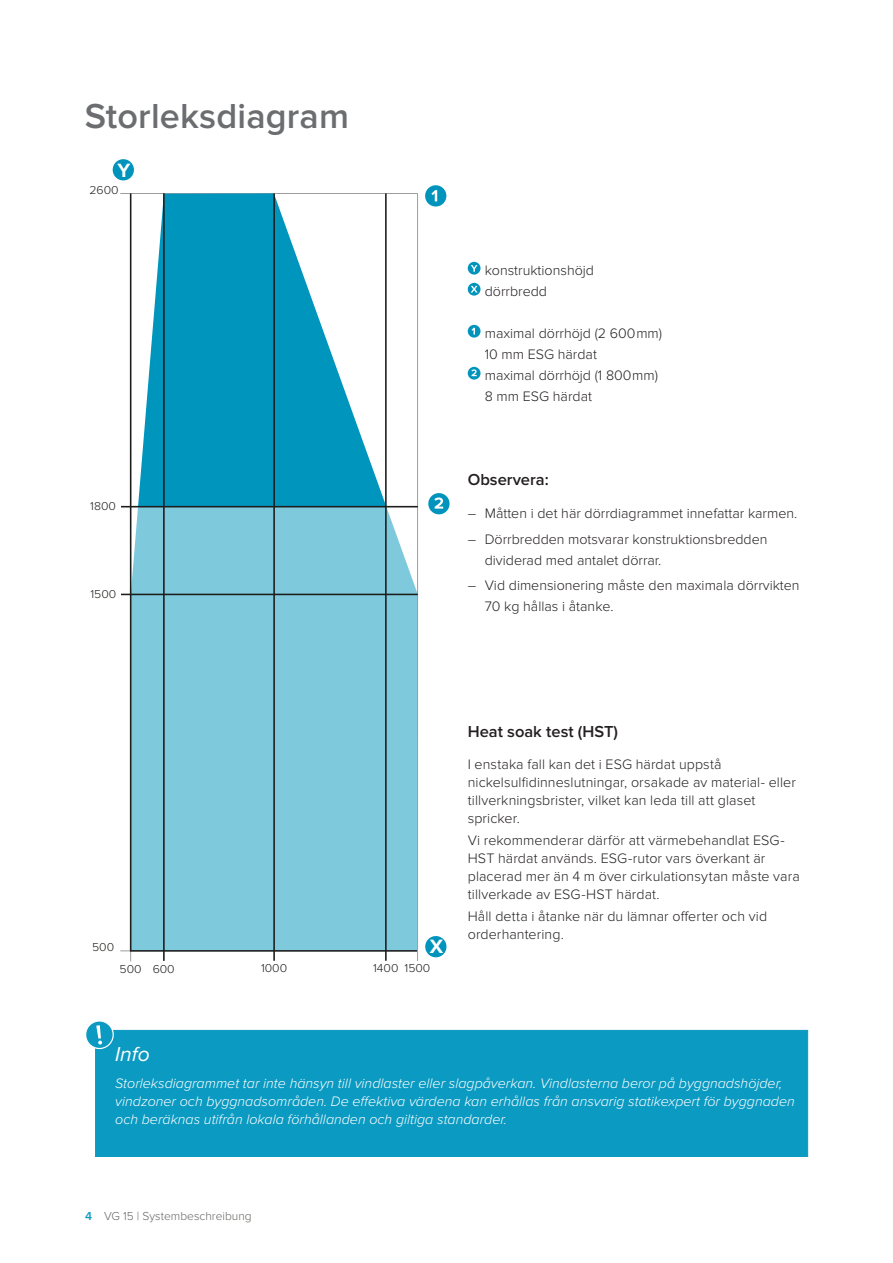
<style>
.page{position:relative;width:893px;height:1263px;background:#fff}
.page>*{position:absolute;margin:0;border:0;box-sizing:border-box;transform-origin:0 0}
.Titel_1_Grau{font:600 36px "Proxima Nova";letter-spacing:.005em;color:#6c6d70}
.t1{font:italic 21px "Proxima Nova";color:#fff}
.t2{font:700 19.95px "Proxima Nova";color:#fff}
.Titel_3_11_Pt_Schwar{font:600 16.5px "Proxima Nova";color:#231f20}
.Fusszeile{font:300 14.25px/18px "Proxima Nova";letter-spacing:.005em;color:#231f20}
.t3{font:italic 300 14.25px/18px "Proxima Nova";color:#fff}
.Lauftext_Schwarz{font:300 14.25px/21px "Proxima Nova";color:#231f20}
.t4{font:300 12px "Proxima Nova";color:#6a6765}
.t5{font:300 11.85px "Proxima Nova";color:#1d1d1b}
.s1{font-weight:600;color:#0a9ac2}
</style>
<div class="page">
<svg style="left:120px;top:950px;width:11px;height:11px"></svg>
<hr style="left:120px;top:193px;width:298px;height:1px;background:#9d9d9c">
<svg style="left:129px;top:193px;width:288px;height:759px"></svg>
<hr style="left:417px;top:193px;width:1px;height:768px;background:#9d9d9c">
<hr style="left:273px;top:193px;width:2px;height:768px;background:#1d1d1b">
<hr style="left:163px;top:193px;width:2px;height:768px;background:#1d1d1b">
<hr style="left:121px;top:506px;width:297px;height:1px;background:#1d1d1b">
<hr style="left:121px;top:594px;width:297px;height:1px;background:#1d1d1b">
<hr style="left:385px;top:193px;width:2px;height:768px;background:#1d1d1b">
<div style="left:425px;top:936px;width:21px;height:21px;background:#0094bd;border-radius:50%"></div>
<div style="left:113px;top:159px;width:21px;height:21px;background:#0094bd;border-radius:50%"></div>
<div style="left:425px;top:185px;width:21px;height:22px;background:#0094bd;border-radius:50%"></div>
<svg style="left:431px;top:190px;width:6px;height:11px"></svg>
<div style="left:428px;top:493px;width:22px;height:21px;background:#0094bd;border-radius:50%"></div>
<svg style="left:434px;top:497px;width:9px;height:12px"></svg>
<div style="left:468px;top:262px;width:12px;height:13px;background:#0094bd;border-radius:50%"></div>
<svg style="left:471px;top:265px;width:6px;height:7px"></svg>
<svg style="left:468px;top:283px;width:12px;height:13px"></svg>
<svg style="left:471px;top:286px;width:7px;height:6px"></svg>
<div style="left:468px;top:325px;width:12px;height:13px;background:#0094bd;border-radius:50%"></div>
<svg style="left:471px;top:328px;width:4px;height:6px"></svg>
<svg style="left:468px;top:367px;width:12px;height:13px"></svg>
<svg style="left:471px;top:369px;width:6px;height:7px"></svg>
<div style="left:95px;top:1030px;width:713px;height:127px;background:#0a9ac2"></div>
<svg style="left:86px;top:1021px;width:28px;height:29px"></svg>
<p class="Titel_1_Grau" style="left:85px;top:95px;width:266px">Storleksdiagram</p>
<h3 class="t2" style="left:117px;top:155px;width:14px">Y</h3>
<p class="t5" style="left:89px;top:183px;width:31px">2600</p>
<p class="t5" style="left:90px;top:499px;width:27px">1800</p>
<p class="t5" style="left:90px;top:587px;width:27px">1500</p>
<p class="Lauftext_Schwarz" style="left:485px;top:259px;width:111px">konstruktionshöjd</p>
<p class="Lauftext_Schwarz" style="left:485px;top:280px;width:64px">dörrbredd</p>
<p class="Lauftext_Schwarz" style="left:485px;top:322px;width:179px">maximal dörrhöjd (2 600 mm)<br>10 mm ESG härdat</p>
<p class="Lauftext_Schwarz" style="left:485px;top:364px;width:175px">maximal dörrhöjd (1 800 mm)<br>8 mm ESG härdat</p>
<p class="Titel_3_11_Pt_Schwar" style="left:468px;top:470px;width:83px">Observera:</p>
<p class="Fusszeile" style="left:468px;top:505px;width:331px">― Måtten i det här dörrdiagrammet innefattar karmen.</p>
<p class="Fusszeile" style="left:485px;top:529px;width:284px;line-height:21px;text-indent:-17px">― Dörrbredden motsvarar konstruktionsbredden dividerad med antalet dörrar.</p>
<p class="Fusszeile" style="left:485px;top:575px;width:316px;line-height:21px;text-indent:-17px">― Vid dimensionering måste den maximala dörrvikten<br>70 kg hållas i åtanke.</p>
<p class="t5" style="left:92px;top:940px;width:24px">500</p>
<h3 class="t2" style="left:430px;top:932px;width:15px">X</h3>
<p class="t5" style="left:153px;top:962px;width:24px">600</p>
<p class="t5" style="left:373px;top:961px;width:27px">1400</p>
<p class="t5" style="left:120px;top:962px;width:24px">500</p>
<p class="t5" style="left:261px;top:961px;width:28px">1000</p>
<p class="t5" style="left:405px;top:961px;width:27px">1500</p>
<p class="Titel_3_11_Pt_Schwar" style="left:468px;top:722px;width:152px">Heat soak test (HST)</p>
<p class="Fusszeile" style="left:468px;top:755px;width:330px">I enstaka fall kan det i ESG härdat uppstå nickelsulfidinneslutningar, orsakade av material- eller tillverkningsbrister, vilket kan leda till att glaset spricker.</p>
<p class="Fusszeile" style="left:468px;top:831px;width:334px">Vi rekommenderar därför att värmebehandlat ESG-HST härdat används. ESG-rutor vars överkant är placerad mer än 4 m över cirkulationsytan måste vara tillverkade av ESG-HST härdat.</p>
<p class="Fusszeile" style="left:468px;top:908px;width:301px">Håll detta i åtanke när du lämnar offerter och vid orderhantering.</p>
<p class="t1" style="left:115px;top:1039px;width:36px">Info</p>
<p class="t3" style="left:115px;top:1073px;width:681px">Storleksdiagrammet tar inte hänsyn till vindlaster eller slagpåverkan. Vindlasterna beror på byggnadshöjder, vindzoner och byggnadsområden. De effektiva värdena kan erhållas från ansvarig statikexpert för byggnaden och beräknas utifrån lokala förhållanden och giltiga standarder.</p>
<p class="t4" style="left:85px;top:1208px;width:168px"><span class="s1">4</span> VG 15 | Systembeschreibung</p>
</div>
